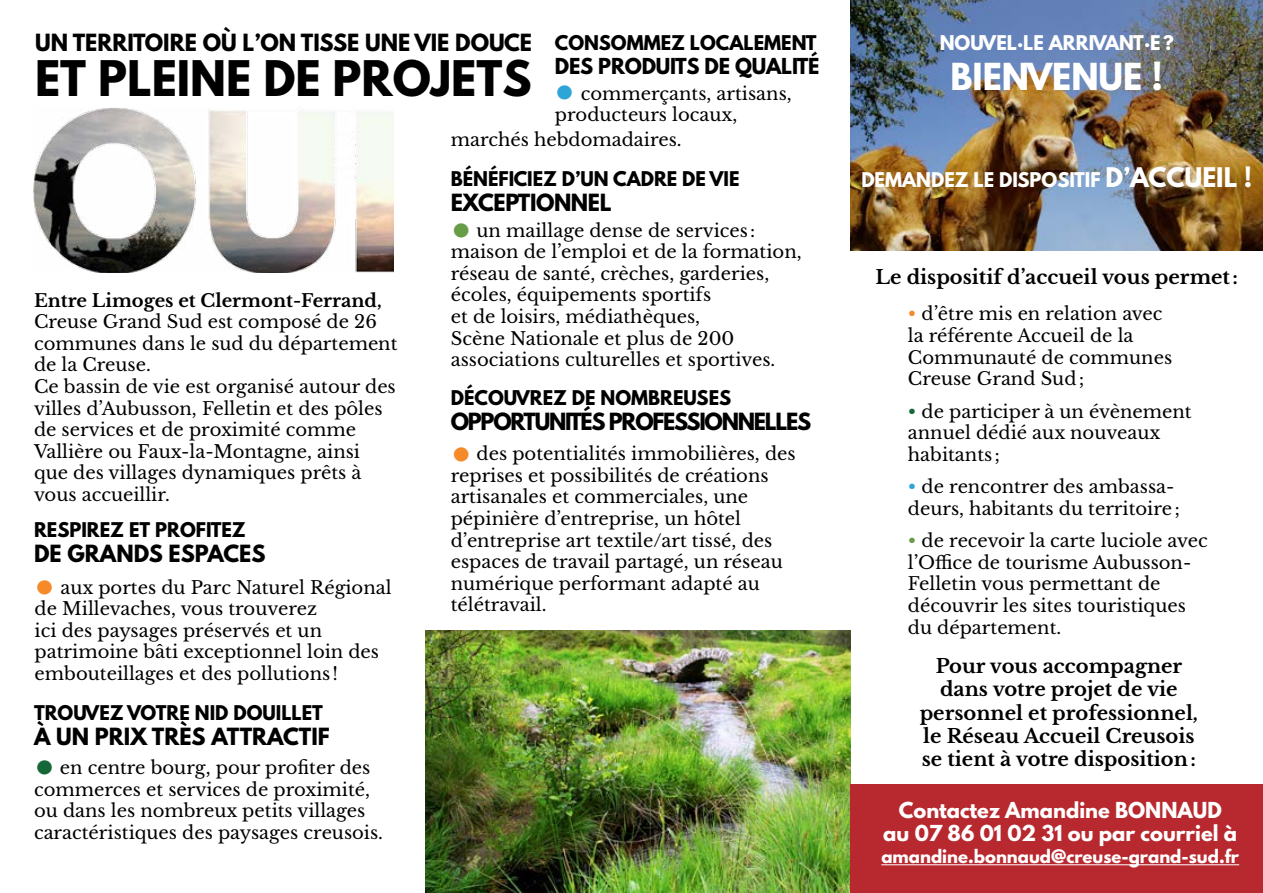
<style>
.page{position:relative;width:1263px;height:893px;background:#fff}
.page>*{position:absolute;margin:0;border:0;box-sizing:border-box;transform-origin:0 0}
.t1{font:700 45px "Libre Baskerville";color:#f68928}
.t2{font:700 45px "Libre Baskerville";color:#166738}
.t3{font:700 45px "Libre Baskerville";color:#669d46}
.t4{font:700 45px "Libre Baskerville";color:#2ea5d7}
.t5{font:700 43.5px "League Spartan";color:#000}
.t6{font:700 33px "League Spartan";color:#fff}
.t7{font:700 21px "League Spartan";color:#000}
.t8{font:700 21px "League Spartan";letter-spacing:-.06em;color:#000}
.t9{font:700 21px "League Spartan";letter-spacing:-.02em;color:#000}
.t10{font:700 19.5px/23.4px "Libre Baskerville";color:#000;text-align:center}
.t11{font:700 19.5px/22.5px "League Spartan";color:#fff;text-align:center}
.t12{font:700 19.5px "League Spartan";letter-spacing:-.01em;color:#000}
.t13{font:18px/21.6px "Libre Baskerville";color:#000}
.t14{font:700 18px "League Spartan";color:#000}
.t15{font:700 18px "League Spartan";color:#fff}
.t16{font:700 18px "Libre Baskerville";color:#000}
.t17{font:700 16.5px "League Spartan";color:#fff}
.s1{font-size:24px}
.s2{color:#f68928}
.s3{color:#166738}
.s4{color:#2ea5d7}
.s5{color:#669d46}
</style>
<div class="page">
<img style="left:850px;top:0;width:413px;height:250px">
<img style="left:425px;top:630px;width:425px;height:263px">
<img style="left:34px;top:108px;width:359px;height:165px">
<div style="left:850px;top:784px;width:413px;height:109px;background:#b8292f"></div>
<hr style="left:881px;top:864px;width:358px;height:1px;background:#fff">
<p class="t7" style="left:35px;top:26px;width:498px">UN TERRITOIRE OÙ L’ON TISSE UNE VIE DOUCE</p>
<h2 class="t5" style="left:35px;top:44px;width:498px">ET PLEINE DE PROJETS</h2>
<p class="t14" style="left:555px;top:29px;width:263px">CONSOMMEZ LOCALEMENT</p>
<p class="t12" style="left:555px;top:51px;width:266px">DES PRODUITS DE QUALITÉ</p>
<p class="t13" style="left:555px;top:82px;width:238px;text-indent:26px">commerçants, artisans, producteurs locaux,</p>
<p class="t13" style="left:451px;top:129px;width:232px">marchés hebdomadaires.</p>
<h1 class="t4" style="left:554px;top:65px;width:22px">•</h1>
<p class="t16" style="left:34px;top:289px;width:349px">Entre Limoges et Clermont-Ferrand,</p>
<p class="t13" style="left:34px;top:311px;width:365px">Creuse Grand Sud est composé de 26 communes dans le sud du département de la Creuse.<br>Ce bassin de vie est organisé autour des villes d’Aubusson, Felletin et des pôles de services et de proximité comme<br>Vallière ou Faux-la-Montagne, ainsi que des villages dynamiques prêts à vous accueillir.</p>
<p class="t14" style="left:34px;top:515px;width:213px">RESPIREZ ET PROFITEZ</p>
<p class="t7" style="left:34px;top:537px;width:233px">DE GRANDS ESPACES</p>
<p class="t13" style="left:35px;top:576px;width:358px;text-indent:26px">aux portes du Parc Naturel Régional de Millevaches, vous trouverez<br>ici des paysages préservés et un patrimoine bâti exceptionnel loin des embouteillages et des pollutions !</p>
<h1 class="t1" style="left:34px;top:560px;width:22px">•</h1>
<p class="t14" style="left:34px;top:699px;width:290px">TROUVEZ VOTRE NID DOUILLET</p>
<p class="t7" style="left:34px;top:720px;width:297px">À UN PRIX TRÈS ATTRACTIF</p>
<p class="t13" style="left:34px;top:757px;width:351px;text-indent:26px">en centre bourg, pour profiter des commerces et services de proximité, ou dans les nombreux petits villages caractéristiques des paysages creusois.</p>
<h1 class="t2" style="left:34px;top:741px;width:22px">•</h1>
<p class="t14" style="left:451px;top:165px;width:290px">BÉNÉFICIEZ D’UN CADRE DE VIE</p>
<p class="t9" style="left:451px;top:186px;width:162px">EXCEPTIONNEL</p>
<p class="t13" style="left:451px;top:219px;width:352px;text-indent:26px">un maillage dense de services : maison de l’emploi et de la formation, réseau de santé, crèches, garderies, écoles, équipements sportifs<br>et de loisirs, médiathèques,<br>Scène Nationale et plus de 200 associations culturelles et sportives.</p>
<h1 class="t3" style="left:451px;top:203px;width:22px">•</h1>
<p class="t14" style="left:451px;top:383px;width:282px">DÉCOUVREZ DE NOMBREUSES</p>
<p class="t8" style="left:451px;top:405px;width:362px">OPPORTUNITÉS PROFESSIONNELLES</p>
<p class="t13" style="left:451px;top:443px;width:346px;text-indent:26px">des potentialités immobilières, des reprises et possibilités de créations artisanales et commerciales, une pépinière d’entreprise, un hôtel d’entreprise art textile/art tissé, des espaces de travail partagé, un réseau numérique performant adapté au télétravail.</p>
<h1 class="t1" style="left:451px;top:427px;width:22px">•</h1>
<p class="t15" style="left:940px;top:29px;width:235px">NOUVEL·LE ARRIVANT·E?</p>
<h3 class="t6" style="left:951px;top:51px;width:214px">BIENVENUE !</h3>
<p class="t15" style="left:861px;top:166px;width:392px">DEMANDEZ LE DISPOSITIF <span class="s1">D’ACCUEIL !</span></p>
<p class="t10" style="left:875px;top:266px;width:364px">Le dispositif d’accueil vous permet:</p>
<p class="t13" style="left:908px;top:303px;width:266px"><span class="s2">•</span> d’être mis en relation avec la référente Accueil de la<br>Communauté de communes<br>Creuse Grand Sud;</p>
<p class="t13" style="left:908px;top:400px;width:285px"><span class="s3">•</span> de participer à un évènement annuel dédié aux nouveaux habitants ;</p>
<p class="t13" style="left:908px;top:476px;width:274px"><span class="s4">•</span> de rencontrer des ambassa&shy;deurs, habitants du territoire;</p>
<p class="t13" style="left:908px;top:530px;width:301px"><span class="s5">•</span> de recevoir la carte luciole avec l’Office de tourisme Aubusson-<br>Felletin vous permettant de découvrir les sites touristiques du département.</p>
<p class="t10" style="left:920px;top:654px;width:280px">Pour vous accompagner dans votre projet de vie personnel et professionnel, le Réseau Accueil Creusois se tient à votre disposition:</p>
<p class="t11" style="left:883px;top:799px;width:355px">Contactez Amandine BONNAUD<br>au 07 86 01 02 31 ou par courriel à</p>
<p class="t17" style="left:881px;top:843px;width:359px">amandine.bonnaud@creuse-grand-sud.fr</p>
</div>
